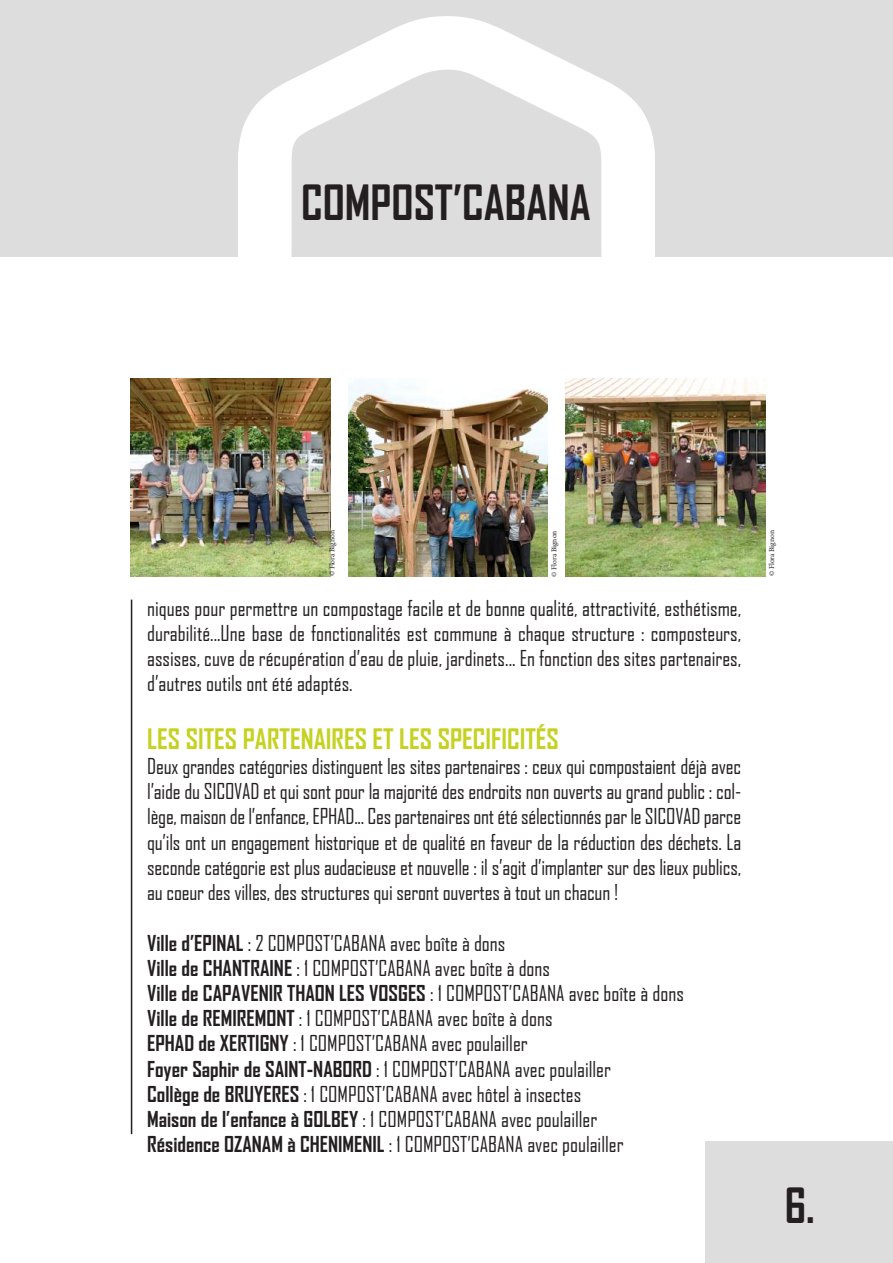
<style>
.page{position:relative;width:893px;height:1263px;background:#fff}
.page>*{position:absolute;margin:0;border:0;box-sizing:border-box;transform-origin:0 0}
.t1{font:700 46.5px "Agency FB";color:#231f20}
.t2{font:700 27px "Agency FB";color:#c5d221}
.t3{font:21px/25.2px "Agency FB";color:#231f20;text-align:justify}
.t4{font:7.5px "Minion Pro";color:#231f20}
.s1{font-weight:700}
</style>
<div class="page">
<img style="left:131px;top:378px;width:199px;height:198px">
<img style="left:348px;top:380px;width:200px;height:196px">
<img style="left:566px;top:378px;width:199px;height:198px">
<hr style="left:131px;top:600px;width:1px;height:534px;background:#231f20">
<div style="left:0;top:0;width:893px;height:256px;background:#dedddd"></div>
<div style="left:705px;top:1141px;width:187px;height:121px;background:#dedddd"></div>
<h1 class="t1" style="left:301px;top:174px;width:291px">COMPOST’CABANA</h1>
<p class="t4" style="left:327px;top:576px;width:48px;rotate:-90deg">© Flora Bignon</p>
<p class="t4" style="left:549px;top:577px;width:48px;rotate:-90deg">© Flora Bignon</p>
<p class="t4" style="left:767px;top:576px;width:48px;rotate:-90deg">© Flora Bignon</p>
<p class="t3" style="left:147px;top:595px;width:596px">niques pour permettre un compostage facile et de bonne qualité, attractivité, esthétisme, durabilité...Une base de fonctionalités est commune à chaque structure : composteurs, assises, cuve de récupération d’eau de pluie, jardinets... En fonction des sites partenaires, d’autres outils ont été adaptés.</p>
<p class="t2" style="left:147px;top:722px;width:413px">LES SITES PARTENAIRES ET LES SPECIFICITÉS</p>
<p class="t3" style="left:147px;top:753px;width:596px">Deux grandes catégories distinguent les sites partenaires : ceux qui compostaient déjà avec l’aide du SICOVAD et qui sont pour la majorité des endroits non ouverts au grand public : col&shy;lège, maison de l’enfance, EPHAD... Ces partenaires ont été sélectionnés par le SICOVAD parce qu’ils ont un engagement historique et de qualité en faveur de la réduction des déchets. La seconde catégorie est plus audacieuse et nouvelle : il s’agit d’implanter sur des lieux publics, au coeur des villes, des structures qui seront ouvertes à tout un chacun !</p>
<p class="t3" style="left:147px;top:930px;width:538px;text-align:left"><span class="s1">Ville d’EPINAL</span> : 2 COMPOST’CABANA avec boîte à dons<br><span class="s1">Ville de CHANTRAINE</span> : 1 COMPOST’CABANA avec boîte à dons<br><span class="s1">Ville de CAPAVENIR THAON LES VOSGES</span> : 1 COMPOST’CABANA avec boîte à dons <span class="s1">Ville de REMIREMONT</span> : 1 COMPOST’CABANA avec boîte à dons<br><span class="s1">EPHAD de XERTIGNY</span> : 1 COMPOST’CABANA avec poulailler<br><span class="s1">Foyer Saphir de SAINT-NABORD</span> : 1 COMPOST’CABANA avec poulailler<br><span class="s1">Collège de BRUYERES</span> : 1 COMPOST’CABANA avec hôtel à insectes<br><span class="s1">Maison de l’enfance à GOLBEY</span> : 1 COMPOST’CABANA avec poulailler<br><span class="s1">Résidence OZANAM à CHENIMENIL</span> : 1 COMPOST’CABANA avec poulailler</p>
<h1 class="t1" style="left:785px;top:1176px;width:31px">6.</h1>
</div>
